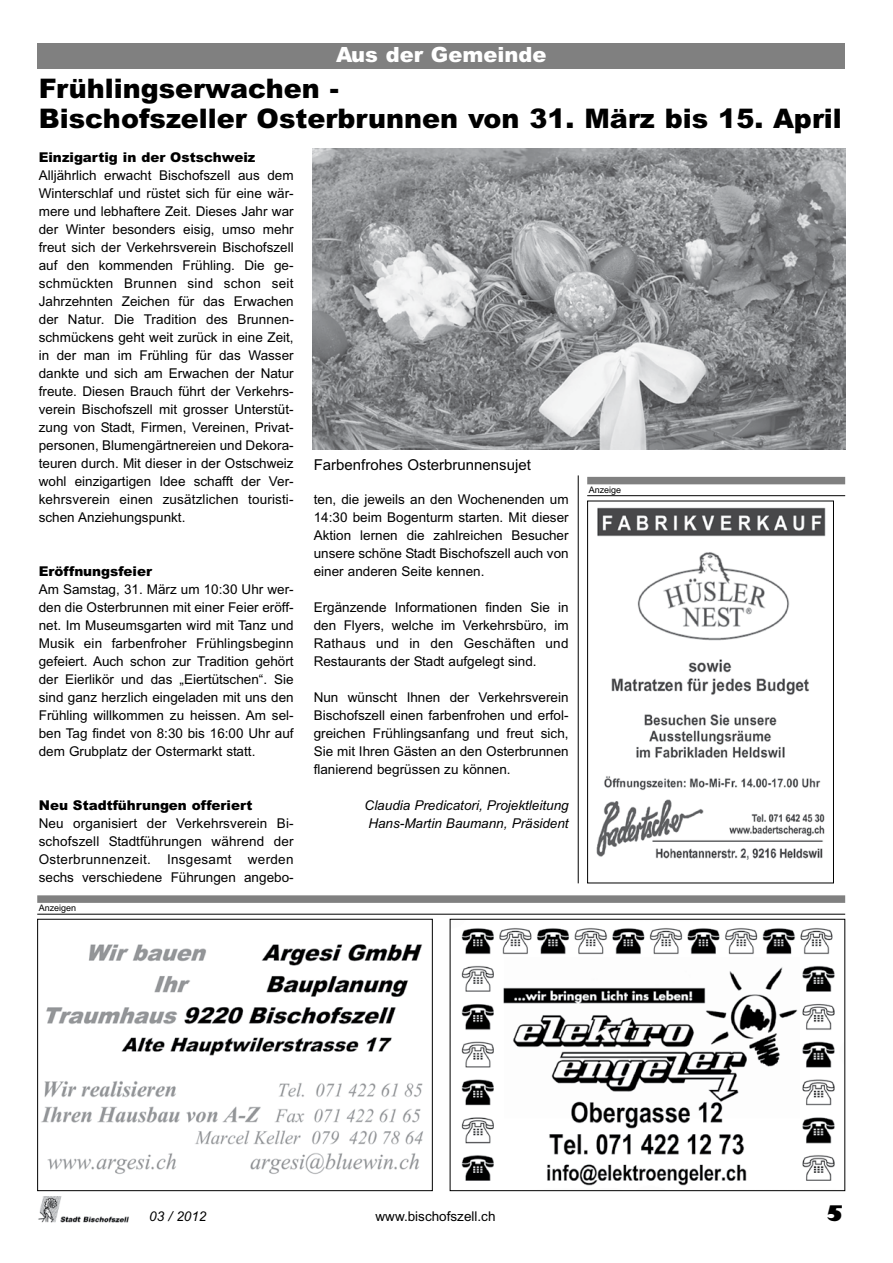
<style>
.page{position:relative;width:893px;height:1263px;background:#fff}
.page>*{position:absolute;margin:0;border:0;box-sizing:border-box;transform-origin:0 0}
.t1{font:900 27px/30px "Arial";color:#000}
.t2{font:900 21px "Arial";color:#fff}
.t3{font:800 21px "Gill Sans";color:#000}
.t4{font:15px "Arial";color:#000}
.t5{font:13.5px/18px "Arial";color:#000;text-align:justify}
.t6{font:italic 13.5px/18px "Arial";color:#000}
.t7{font:900 13.5px "Arial";color:#000}
.t8{font:9px "Arial";color:#000}
</style>
<div class="page">
<img style="left:38px;top:1196px;width:91px;height:27px">
<div style="left:37px;top:43px;width:808px;height:25px;background:#808080"></div>
<hr style="left:578px;top:475px;width:1px;height:408px;background:#000">
<hr style="left:37px;top:914px;width:808px;height:1px;background:#000">
<div style="left:37px;top:895px;width:808px;height:8px;background:#808080"></div>
<img style="left:461px;top:928px;width:374px;height:258px">
<img style="left:41px;top:944px;width:383px;height:230px">
<div style="left:37px;top:919px;width:396px;height:272px;border:1px solid #000"></div>
<img style="left:312px;top:148px;width:533px;height:301px">
<img style="left:596px;top:507px;width:230px;height:353px">
<div style="left:587px;top:501px;width:247px;height:382px;border:1px solid #000"></div>
<hr style="left:587px;top:495px;width:258px;height:1px;background:#000">
<div style="left:587px;top:477px;width:258px;height:7px;background:#808080"></div>
<h2 class="t2" style="left:336px;top:44px;width:212px">Aus der Gemeinde</h2>
<h1 class="t1" style="left:39px;top:74px;width:805px">Frühlingserwachen -<br>Bischofszeller Osterbrunnen von 31. März bis 15. April</h1>
<p class="t7" style="left:39px;top:150px;width:218px">Einzigartig in der Ostschweiz</p>
<p class="t5" style="left:39px;top:167px;width:257px">Alljährlich erwacht Bischofszell aus dem Winterschlaf und rüstet sich für eine wär&shy;mere und lebhaftere Zeit. Dieses Jahr war der Winter besonders eisig, umso mehr freut sich der Verkehrsverein Bischofszell auf den kommenden Frühling. Die ge&shy;schmückten Brunnen sind schon seit Jahrzehnten Zeichen für das Erwachen der Natur. Die Tradition des Brunnen&shy;schmückens geht weit zurück in eine Zeit, in der man im Frühling für das Wasser dankte und sich am Erwachen der Natur freute. Diesen Brauch führt der Verkehrs&shy;verein Bischofszell mit grosser Unterstüt&shy;zung von Stadt, Firmen, Vereinen, Privat&shy;personen, Blumengärtnereien und Dekora&shy;teuren durch. Mit dieser in der Ostschweiz wohl einzigartigen Idee schafft der Ver&shy;kehrsverein einen zusätzlichen touristi&shy;schen Anziehungspunkt.</p>
<p class="t4" style="left:314px;top:457px;width:219px">Farbenfrohes Osterbrunnensujet</p>
<p class="t8" style="left:589px;top:485px;width:34px">Anzeige</p>
<p class="t5" style="left:314px;top:491px;width:256px">ten, die jeweils an den Wochenenden um 14:30 beim Bogenturm starten. Mit dieser Aktion lernen die zahlreichen Besucher unsere schöne Stadt Bischofszell auch von einer anderen Seite kennen.</p>
<p class="t5" style="left:314px;top:599px;width:256px">Ergänzende Informationen finden Sie in den Flyers, welche im Verkehrsbüro, im Rathaus und in den Geschäften und Restaurants der Stadt aufgelegt sind.</p>
<p class="t5" style="left:314px;top:689px;width:256px">Nun wünscht Ihnen der Verkehrsverein Bischofszell einen farbenfrohen und erfol&shy;greichen Frühlingsanfang und freut sich, Sie mit Ihren Gästen an den Osterbrunnen flanierend begrüssen zu können.</p>
<p class="t6" style="left:365px;top:798px;width:206px">Claudia Predicatori, Projektleitung<br>Hans-Martin Baumann, Präsident</p>
<p class="t7" style="left:39px;top:564px;width:115px">Eröffnungsfeier</p>
<p class="t5" style="left:39px;top:581px;width:257px">Am Samstag, 31. März um 10:30 Uhr wer&shy;den die Osterbrunnen mit einer Feier eröff&shy;net. Im Museumsgarten wird mit Tanz und Musik ein farbenfroher Frühlingsbeginn gefeiert. Auch schon zur Tradition gehört der Eierlikör und das „Eiertütschen“. Sie sind ganz herzlich eingeladen mit uns den Frühling willkommen zu heissen. Am sel&shy;ben Tag findet von 8:30 bis 16:00 Uhr auf dem Grubplatz der Ostermarkt statt.</p>
<p class="t7" style="left:39px;top:798px;width:215px">Neu Stadtführungen offeriert</p>
<p class="t5" style="left:39px;top:815px;width:256px">Neu organisiert der Verkehrsverein Bi&shy;schofszell Stadtführungen während der Osterbrunnenzeit. Insgesamt werden sechs verschiedene Führungen angebo-</p>
<p class="t8" style="left:39px;top:903px;width:39px">Anzeigen</p>
<p class="t6" style="left:149px;top:1208px;width:59px">03 / 2012</p>
<p class="t5" style="left:376px;top:1207px;width:122px">www.bischofszell.ch</p>
<h2 class="t3" style="left:826px;top:1205px;width:19px">5</h2>
</div>
